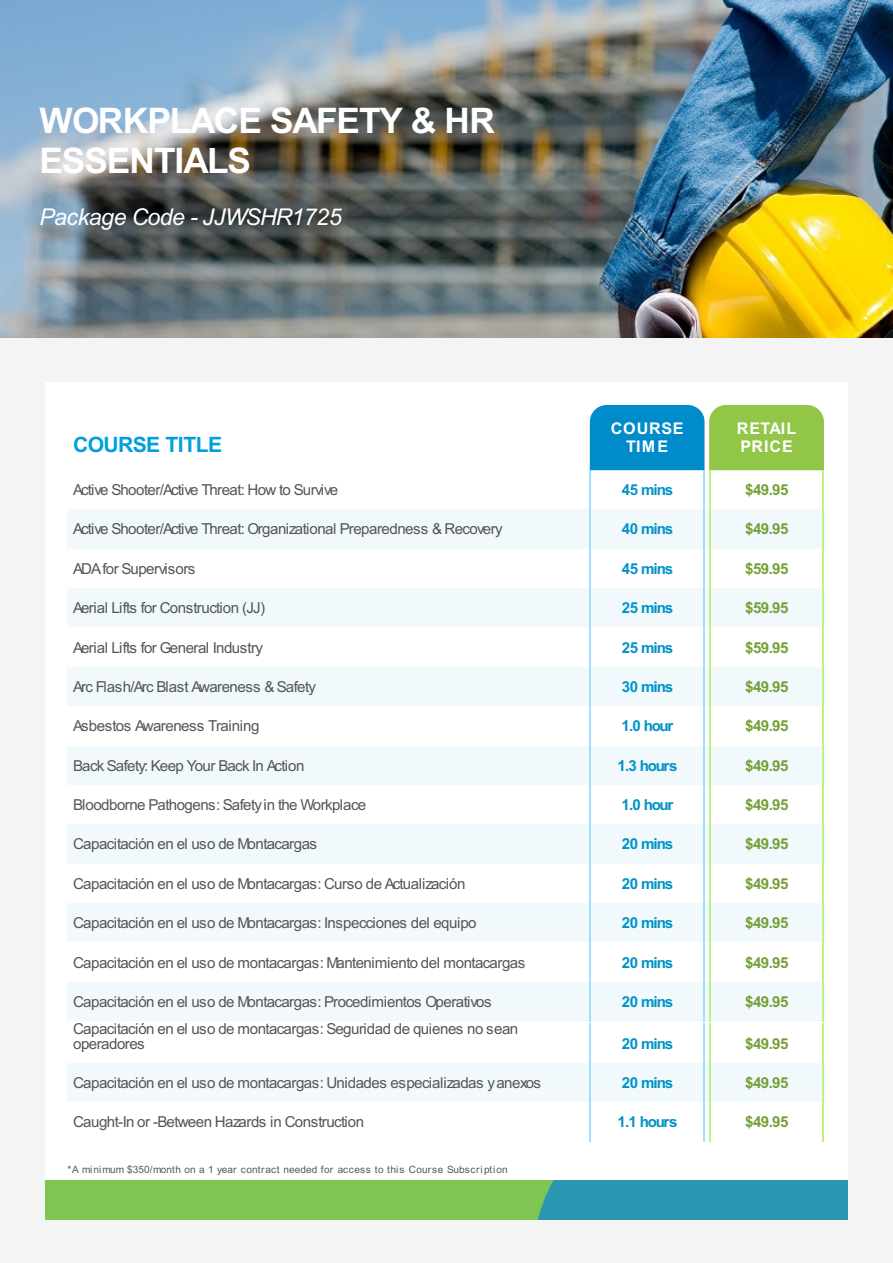
<style>
.page{position:relative;width:893px;height:1263px;background:#fff}
.page>*{position:absolute;margin:0;border:0;box-sizing:border-box;transform-origin:0 0}
.t1{font:700 39.3px/40.5px "Arial";letter-spacing:-.02em;color:#fff}
.t2{font:italic 25.8px "Arial";letter-spacing:-.015em;color:#fff}
.t3{font:700 23.7px "Arial";letter-spacing:-.02em;color:#01a0dd}
.t4{font:700 18px/18px "Arial";letter-spacing:.045em;color:#fff;text-align:center}
.t5{font:16.8px/14.7px "Arial";letter-spacing:-.025em;color:#555}
.t6{font:700 16.8px "Arial";letter-spacing:-.055em;color:#0093c7}
.t7{font:700 16.8px "Arial";letter-spacing:-.025em;color:#749f37}
.t8{font:16.8px "Arial";letter-spacing:-.045em;color:#555}
.t9{font:11.25px "Arial";letter-spacing:.005em;color:#57585a}
</style>
<div class="page">
<div style="left:0;top:0;width:892px;height:1263px;background:#f4f4f4"></div>
<img style="left:0;top:0;width:892px;height:338px">
<div style="left:45px;top:382px;width:802px;height:782px;background:#fff"></div>
<div style="left:68px;top:510px;width:757px;height:39px;background:#f1f9fc"></div>
<div style="left:68px;top:588px;width:757px;height:40px;background:#f1f9fc"></div>
<div style="left:68px;top:667px;width:757px;height:39px;background:#f1f9fc"></div>
<div style="left:68px;top:746px;width:757px;height:39px;background:#f1f9fc"></div>
<div style="left:68px;top:825px;width:757px;height:39px;background:#f1f9fc"></div>
<div style="left:68px;top:903px;width:757px;height:40px;background:#f1f9fc"></div>
<div style="left:68px;top:982px;width:757px;height:40px;background:#f1f9fc"></div>
<div style="left:68px;top:1063px;width:757px;height:39px;background:#f1f9fc"></div>
<div style="left:45px;top:1164px;width:802px;height:16px;background:#fff"></div>
<img style="left:45px;top:1180px;width:802px;height:40px">
<div style="left:590px;top:405px;width:114px;height:65px;background:#008bcb"></div>
<div style="left:709px;top:405px;width:115px;height:65px;background:#91c647"></div>
<hr style="left:590px;top:470px;width:1px;height:40px;background:#9ee0fe">
<hr style="left:703px;top:470px;width:1px;height:40px;background:#9ee0fe">
<hr style="left:709px;top:470px;width:1px;height:40px;background:#c1f17e">
<hr style="left:822px;top:470px;width:2px;height:40px;background:#c1f17e">
<hr style="left:590px;top:510px;width:1px;height:39px;background:#9ee0fe">
<hr style="left:703px;top:510px;width:1px;height:39px;background:#9ee0fe">
<hr style="left:709px;top:510px;width:1px;height:39px;background:#c1f17e">
<hr style="left:822px;top:510px;width:2px;height:39px;background:#c1f17e">
<hr style="left:590px;top:549px;width:1px;height:39px;background:#9ee0fe">
<hr style="left:703px;top:549px;width:1px;height:39px;background:#9ee0fe">
<hr style="left:709px;top:549px;width:1px;height:39px;background:#c1f17e">
<hr style="left:822px;top:549px;width:2px;height:39px;background:#c1f17e">
<hr style="left:590px;top:588px;width:1px;height:40px;background:#9ee0fe">
<hr style="left:703px;top:588px;width:1px;height:40px;background:#9ee0fe">
<hr style="left:709px;top:588px;width:1px;height:40px;background:#c1f17e">
<hr style="left:822px;top:588px;width:2px;height:40px;background:#c1f17e">
<hr style="left:590px;top:628px;width:1px;height:39px;background:#9ee0fe">
<hr style="left:703px;top:628px;width:1px;height:39px;background:#9ee0fe">
<hr style="left:709px;top:628px;width:1px;height:39px;background:#c1f17e">
<hr style="left:822px;top:628px;width:2px;height:39px;background:#c1f17e">
<hr style="left:590px;top:667px;width:1px;height:39px;background:#9ee0fe">
<hr style="left:703px;top:667px;width:1px;height:39px;background:#9ee0fe">
<hr style="left:709px;top:667px;width:1px;height:39px;background:#c1f17e">
<hr style="left:822px;top:667px;width:2px;height:39px;background:#c1f17e">
<hr style="left:590px;top:706px;width:1px;height:40px;background:#9ee0fe">
<hr style="left:703px;top:706px;width:1px;height:40px;background:#9ee0fe">
<hr style="left:709px;top:706px;width:1px;height:40px;background:#c1f17e">
<hr style="left:822px;top:706px;width:2px;height:40px;background:#c1f17e">
<hr style="left:590px;top:746px;width:1px;height:39px;background:#9ee0fe">
<hr style="left:703px;top:746px;width:1px;height:39px;background:#9ee0fe">
<hr style="left:709px;top:746px;width:1px;height:39px;background:#c1f17e">
<hr style="left:822px;top:746px;width:2px;height:39px;background:#c1f17e">
<hr style="left:590px;top:785px;width:1px;height:40px;background:#9ee0fe">
<hr style="left:703px;top:785px;width:1px;height:40px;background:#9ee0fe">
<hr style="left:709px;top:785px;width:1px;height:40px;background:#c1f17e">
<hr style="left:822px;top:785px;width:2px;height:40px;background:#c1f17e">
<hr style="left:590px;top:825px;width:1px;height:39px;background:#9ee0fe">
<hr style="left:703px;top:825px;width:1px;height:39px;background:#9ee0fe">
<hr style="left:709px;top:825px;width:1px;height:39px;background:#c1f17e">
<hr style="left:822px;top:825px;width:2px;height:39px;background:#c1f17e">
<hr style="left:590px;top:864px;width:1px;height:39px;background:#9ee0fe">
<hr style="left:703px;top:864px;width:1px;height:39px;background:#9ee0fe">
<hr style="left:709px;top:864px;width:1px;height:39px;background:#c1f17e">
<hr style="left:822px;top:864px;width:2px;height:39px;background:#c1f17e">
<hr style="left:590px;top:903px;width:1px;height:40px;background:#9ee0fe">
<hr style="left:703px;top:903px;width:1px;height:40px;background:#9ee0fe">
<hr style="left:709px;top:903px;width:1px;height:40px;background:#c1f17e">
<hr style="left:822px;top:903px;width:2px;height:40px;background:#c1f17e">
<hr style="left:590px;top:943px;width:1px;height:39px;background:#9ee0fe">
<hr style="left:703px;top:943px;width:1px;height:39px;background:#9ee0fe">
<hr style="left:709px;top:943px;width:1px;height:39px;background:#c1f17e">
<hr style="left:822px;top:943px;width:2px;height:39px;background:#c1f17e">
<hr style="left:590px;top:982px;width:1px;height:40px;background:#9ee0fe">
<hr style="left:703px;top:982px;width:1px;height:40px;background:#9ee0fe">
<hr style="left:709px;top:982px;width:1px;height:40px;background:#c1f17e">
<hr style="left:822px;top:982px;width:2px;height:40px;background:#c1f17e">
<hr style="left:590px;top:1024px;width:1px;height:39px;background:#9ee0fe">
<hr style="left:703px;top:1024px;width:1px;height:39px;background:#9ee0fe">
<hr style="left:709px;top:1024px;width:1px;height:39px;background:#c1f17e">
<hr style="left:822px;top:1024px;width:2px;height:39px;background:#c1f17e">
<hr style="left:590px;top:1063px;width:1px;height:39px;background:#9ee0fe">
<hr style="left:703px;top:1063px;width:1px;height:39px;background:#9ee0fe">
<hr style="left:709px;top:1063px;width:1px;height:39px;background:#c1f17e">
<hr style="left:822px;top:1063px;width:2px;height:39px;background:#c1f17e">
<hr style="left:590px;top:1102px;width:1px;height:40px;background:#9ee0fe">
<hr style="left:703px;top:1102px;width:1px;height:40px;background:#9ee0fe">
<hr style="left:709px;top:1102px;width:1px;height:40px;background:#c1f17e">
<hr style="left:822px;top:1102px;width:2px;height:40px;background:#c1f17e">
<h1 class="t1" style="left:39px;top:103px;width:456px">WORKPLACE SAFETY &amp; HR<br>ESSENTIALS</h1>
<h2 class="t2" style="left:39px;top:208px;width:303px">Package Code - JJWSHR1725</h2>
<h3 class="t3" style="left:73px;top:437px;width:150px">COURSE TITLE</h3>
<p class="t4" style="left:611px;top:421px;width:74px">COURSE<br>TIME</p>
<p class="t4" style="left:737px;top:421px;width:61px;text-align:left">RETAIL<br>PRICE</p>
<p class="t5" style="left:73px;top:484px;width:266px">Active Shooter/Active Threat: How to Survive</p>
<p class="t6" style="left:622px;top:484px;width:53px">45 mins</p>
<p class="t7" style="left:745px;top:484px;width:45px">$49.95</p>
<p class="t5" style="left:73px;top:523px;width:431px">Active Shooter/Active Threat: Organizational Preparedness &amp; Recovery</p>
<p class="t6" style="left:622px;top:523px;width:53px">40 mins</p>
<p class="t7" style="left:745px;top:523px;width:45px">$49.95</p>
<p class="t5" style="left:73px;top:563px;width:124px">ADAfor Supervisors</p>
<p class="t6" style="left:622px;top:563px;width:53px">45 mins</p>
<p class="t7" style="left:745px;top:563px;width:45px">$59.95</p>
<p class="t5" style="left:73px;top:602px;width:193px">Aerial Lifts for Construction (JJ)</p>
<p class="t6" style="left:622px;top:602px;width:53px">25 mins</p>
<p class="t7" style="left:745px;top:602px;width:45px">$59.95</p>
<p class="t5" style="left:73px;top:641px;width:191px">Aerial Lifts for General Industry</p>
<p class="t6" style="left:622px;top:642px;width:53px">25 mins</p>
<p class="t7" style="left:745px;top:642px;width:45px">$59.95</p>
<p class="t5" style="left:73px;top:681px;width:244px">Arc Flash/Arc Blast Awareness &amp; Safety</p>
<p class="t6" style="left:622px;top:681px;width:53px">30 mins</p>
<p class="t7" style="left:745px;top:681px;width:45px">$49.95</p>
<p class="t5" style="left:73px;top:720px;width:188px">Asbestos Awareness Training</p>
<p class="t6" style="left:621px;top:720px;width:53px">1.0 hour</p>
<p class="t7" style="left:745px;top:720px;width:45px">$49.95</p>
<p class="t8" style="left:73px;top:760px;width:233px">Back Safety: Keep Your Back In Action</p>
<p class="t6" style="left:617px;top:760px;width:62px">1.3 hours</p>
<p class="t7" style="left:745px;top:760px;width:45px">$49.95</p>
<p class="t5" style="left:73px;top:799px;width:294px">Bloodborne Pathogens: Safetyin the Workplace</p>
<p class="t6" style="left:621px;top:799px;width:53px">1.0 hour</p>
<p class="t7" style="left:745px;top:799px;width:45px">$49.95</p>
<p class="t5" style="left:73px;top:838px;width:245px">Capacitación en el uso de Montacargas</p>
<p class="t6" style="left:622px;top:838px;width:53px">20 mins</p>
<p class="t7" style="left:745px;top:838px;width:45px">$49.95</p>
<p class="t5" style="left:73px;top:878px;width:393px">Capacitación en el uso de Montacargas: Curso de Actualización</p>
<p class="t6" style="left:622px;top:878px;width:53px">20 mins</p>
<p class="t7" style="left:745px;top:878px;width:45px">$49.95</p>
<p class="t5" style="left:73px;top:917px;width:405px">Capacitación en el uso de Montacargas: Inspecciones del equipo</p>
<p class="t6" style="left:622px;top:917px;width:53px">20 mins</p>
<p class="t7" style="left:745px;top:917px;width:45px">$49.95</p>
<p class="t5" style="left:73px;top:956px;width:453px">Capacitación en el uso de montacargas: Mantenimiento del montacargas</p>
<p class="t6" style="left:622px;top:957px;width:53px">20 mins</p>
<p class="t7" style="left:745px;top:957px;width:45px">$49.95</p>
<p class="t5" style="left:73px;top:996px;width:420px">Capacitación en el uso de Montacargas: Procedimientos Operativos</p>
<p class="t6" style="left:622px;top:996px;width:53px">20 mins</p>
<p class="t7" style="left:745px;top:996px;width:45px">$49.95</p>
<p class="t5" style="left:73px;top:1023px;width:446px">Capacitación en el uso de montacargas: Seguridad de quienes no sean operadores</p>
<p class="t6" style="left:622px;top:1038px;width:53px">20 mins</p>
<p class="t7" style="left:745px;top:1038px;width:45px">$49.95</p>
<p class="t5" style="left:73px;top:1077px;width:469px">Capacitación en el uso de montacargas: Unidades especializadas yanexos</p>
<p class="t6" style="left:622px;top:1077px;width:53px">20 mins</p>
<p class="t7" style="left:745px;top:1077px;width:45px">$49.95</p>
<p class="t5" style="left:73px;top:1116px;width:292px">Caught-In or -Between Hazards in Construction</p>
<p class="t6" style="left:617px;top:1116px;width:62px">1.1 hours</p>
<p class="t7" style="left:745px;top:1116px;width:45px">$49.95</p>
<p class="t9" style="left:68px;top:1166px;width:441px">*A minimum $350/month on a 1 year contract needed for access to this Course Subscription</p>
</div>
